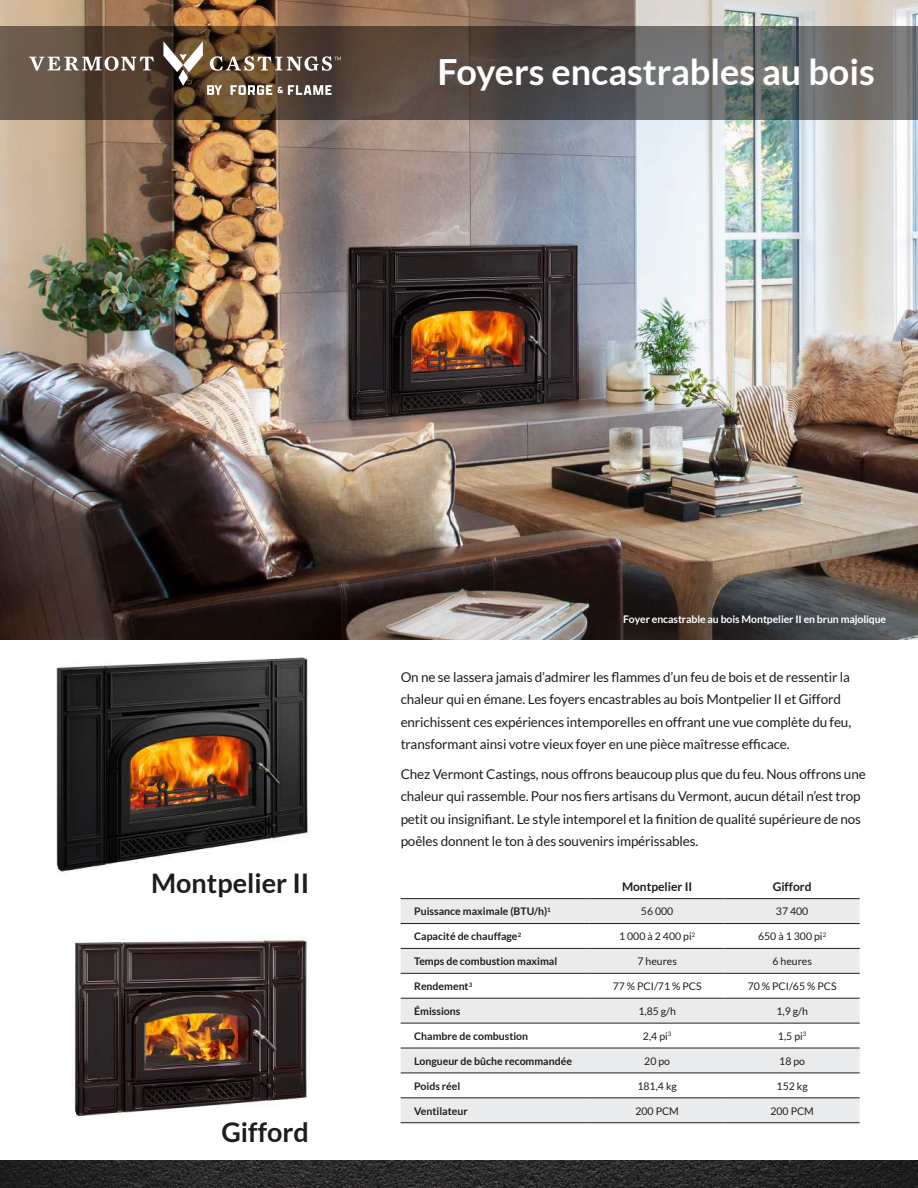
<style>
.page{position:relative;width:918px;height:1188px;background:#fff}
.page>*{position:absolute;margin:0;border:0;box-sizing:border-box;transform-origin:0 0}
.t1{font:700 36px "Lato";color:#fff}
.t2{font:700 27px "Lato";color:#1d1d1d}
.t3{font:13.5px/22.5px "Lato";letter-spacing:-.01em;color:#1d1d1d}
.t4{font:700 12px "Lato";color:#1d1d1d}
.t5{font:700 10.5px "Lato";color:#1d1d1d}
.t6{font:10.5px "Lato";color:#1d1d1d}
.t7{font:700 10.5px "Lato";letter-spacing:-.01em;color:#fff}
</style>
<div class="page">
<img style="left:74px;top:938px;width:233px;height:179px">
<img style="left:0;top:0;width:918px;height:639px">
<svg style="left:0;top:26px;width:918px;height:94px;background:#5d554e"></svg>
<svg style="left:29px;top:56px;width:125px;height:15px"></svg>
<svg style="left:163px;top:41px;width:178px;height:54px;background:#726050"></svg>
<img style="left:0;top:1160px;width:918px;height:28px">
<img style="left:15px;top:266px;width:228px;height:373px">
<img style="left:56px;top:657px;width:252px;height:218px">
<svg style="left:401px;top:899px;width:459px;height:223px;fill:#eaebec"></svg>
<hr style="left:401px;top:898px;width:189px;height:1px;background:#221f1f">
<hr style="left:590px;top:898px;width:135px;height:1px;background:#221f1f">
<hr style="left:725px;top:898px;width:135px;height:1px;background:#221f1f">
<hr style="left:401px;top:923px;width:189px;height:1px;background:#221f1f">
<hr style="left:590px;top:923px;width:135px;height:1px;background:#221f1f">
<hr style="left:725px;top:923px;width:135px;height:1px;background:#221f1f">
<hr style="left:401px;top:948px;width:189px;height:1px;background:#221f1f">
<hr style="left:590px;top:948px;width:135px;height:1px;background:#221f1f">
<hr style="left:725px;top:948px;width:135px;height:1px;background:#221f1f">
<hr style="left:401px;top:973px;width:189px;height:1px;background:#221f1f">
<hr style="left:590px;top:973px;width:135px;height:1px;background:#221f1f">
<hr style="left:725px;top:973px;width:135px;height:1px;background:#221f1f">
<hr style="left:401px;top:998px;width:189px;height:1px;background:#221f1f">
<hr style="left:590px;top:998px;width:135px;height:1px;background:#221f1f">
<hr style="left:725px;top:998px;width:135px;height:1px;background:#221f1f">
<hr style="left:401px;top:1023px;width:189px;height:1px;background:#221f1f">
<hr style="left:590px;top:1023px;width:135px;height:1px;background:#221f1f">
<hr style="left:725px;top:1023px;width:135px;height:1px;background:#221f1f">
<hr style="left:401px;top:1048px;width:189px;height:1px;background:#221f1f">
<hr style="left:590px;top:1048px;width:135px;height:1px;background:#221f1f">
<hr style="left:725px;top:1048px;width:135px;height:1px;background:#221f1f">
<hr style="left:401px;top:1073px;width:189px;height:1px;background:#221f1f">
<hr style="left:590px;top:1073px;width:135px;height:1px;background:#221f1f">
<hr style="left:725px;top:1073px;width:135px;height:1px;background:#221f1f">
<hr style="left:401px;top:1098px;width:189px;height:1px;background:#221f1f">
<hr style="left:590px;top:1098px;width:135px;height:1px;background:#221f1f">
<hr style="left:725px;top:1098px;width:135px;height:1px;background:#221f1f">
<hr style="left:401px;top:1122px;width:189px;height:1px;background:#221f1f">
<hr style="left:590px;top:1122px;width:135px;height:1px;background:#221f1f">
<hr style="left:725px;top:1122px;width:135px;height:1px;background:#221f1f">
<h1 class="t1" style="left:437px;top:58px;width:439px">Foyers encastrables au bois</h1>
<h2 class="t2" style="left:151px;top:867px;width:160px">Montpelier II</h2>
<h2 class="t2" style="left:221px;top:1122px;width:89px">Gifford</h2>
<p class="t7" style="left:623px;top:613px;width:265px">Foyer encastrable au bois Montpelier II en brun majolique</p>
<p class="t3" style="left:401px;top:666px;width:452px">On ne se lassera jamais d’admirer les flammes d’un feu de bois et de ressentir la chaleur qui en émane. Les foyers encastrables au bois Montpelier II et Gifford enrichissent ces expériences intemporelles en offrant une vue complète du feu, transformant ainsi votre vieux foyer en une pièce maîtresse efficace.</p>
<p class="t3" style="left:401px;top:762px;width:467px">Chez Vermont Castings, nous offrons beaucoup plus que du feu. Nous offrons une chaleur qui rassemble. Pour nos fiers artisans du Vermont, aucun détail n’est trop petit ou insignifiant. Le style intemporel et la finition de qualité supérieure de nos poêles donnent le ton à des souvenirs impérissables.</p>
<p class="t4" style="left:622px;top:880px;width:72px">Montpelier II</p>
<p class="t4" style="left:773px;top:882px;width:40px">Gifford</p>
<p class="t5" style="left:414px;top:905px;width:138px">Puissance maximale (BTU/h)<sup>1</sup></p>
<p class="t6" style="left:641px;top:906px;width:34px">56 000</p>
<p class="t6" style="left:776px;top:906px;width:34px">37 400</p>
<p class="t5" style="left:414px;top:930px;width:109px">Capacité de chauffage<sup>2</sup></p>
<p class="t6" style="left:619px;top:931px;width:78px">1 000 à 2 400 pi<sup>2</sup></p>
<p class="t6" style="left:758px;top:931px;width:70px">650 à 1 300 pi<sup>2</sup></p>
<p class="t5" style="left:414px;top:955px;width:145px">Temps de combustion maximal</p>
<p class="t6" style="left:637px;top:955px;width:41px">7 heures</p>
<p class="t6" style="left:772px;top:955px;width:41px">6 heures</p>
<p class="t5" style="left:414px;top:980px;width:60px">Rendement<sup>3</sup></p>
<p class="t6" style="left:613px;top:980px;width:90px">77 % PCI/71 % PCS</p>
<p class="t6" style="left:748px;top:980px;width:90px">70 % PCI/65 % PCS</p>
<p class="t5" style="left:414px;top:1005px;width:48px">Émissions</p>
<p class="t6" style="left:638px;top:1005px;width:39px">1,85 g/h</p>
<p class="t6" style="left:776px;top:1005px;width:33px">1,9 g/h</p>
<p class="t5" style="left:414px;top:1030px;width:116px">Chambre de combustion</p>
<p class="t6" style="left:643px;top:1030px;width:30px">2,4 pi<sup>3</sup></p>
<p class="t6" style="left:778px;top:1030px;width:30px">1,5 pi<sup>3</sup></p>
<p class="t5" style="left:414px;top:1055px;width:159px">Longueur de bûche recommandée</p>
<p class="t6" style="left:644px;top:1055px;width:27px">20 po</p>
<p class="t6" style="left:779px;top:1055px;width:27px">18 po</p>
<p class="t5" style="left:414px;top:1082px;width:48px">Poids réel</p>
<p class="t6" style="left:637px;top:1080px;width:41px">181,4 kg</p>
<p class="t6" style="left:777px;top:1080px;width:33px">152 kg</p>
<p class="t5" style="left:414px;top:1107px;width:55px">Ventilateur</p>
<p class="t6" style="left:635px;top:1105px;width:45px">200 PCM</p>
<p class="t6" style="left:770px;top:1105px;width:45px">200 PCM</p>
</div>
